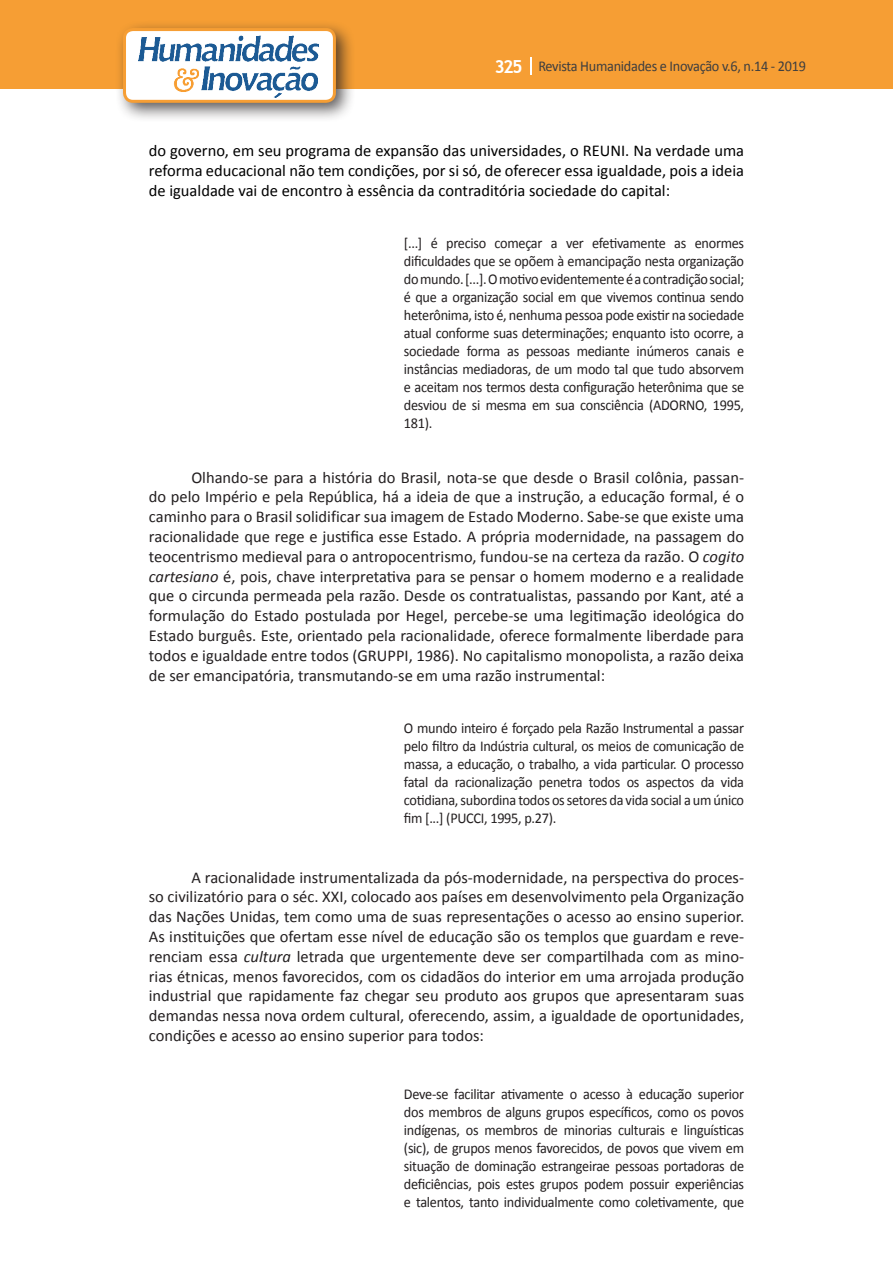
<style>
.page{position:relative;width:893px;height:1263px;background:#fff}
.page>*{position:absolute;margin:0;border:0;box-sizing:border-box;transform-origin:0 0}
.Texto{font:16.5px/19.8px "Calibri";color:#231f20;text-align:justify}
.Texto-2{font:16.5px/19.8px "Calibri";color:#000;text-align:justify}
.citacao{font:15px/18px "Calibri";letter-spacing:-.02em;color:#231f20;text-align:justify;scale:.95 1}
.t1{font:15px "Calibri";letter-spacing:-.02em;color:#3e3e3f;scale:.95 1}
.s1{font-family:"Trebuchet MS";font-weight:700;font-size:18px;color:#fff}
.s2{font-style:italic}
</style>
<div class="page">
<div style="left:0;top:0;width:893px;height:88px;background:#f69e34"></div>
<svg style="left:530px;top:57px;width:2px;height:18px"></svg>
<div style="left:115px;top:20px;width:241px;height:103px;background:#231f20;opacity:.75"></div>
<div style="left:125px;top:30px;width:209px;height:71px;background:#fff;border-radius:9px"></div>
<img style="left:138px;top:35px;width:181px;height:62px">
<div style="left:123px;top:28px;width:213px;height:75px;border:3px solid #f69e34;border-radius:9px"></div>
<p class="t1" style="left:495px;top:57px;width:329px"><span class="s1">325</span> Revista Humanidades e Inovação v.6, n.14 - 2019</p>
<p class="Texto-2" style="left:149px;top:141px;width:597px">do governo, em seu programa de expansão das universidades, o REUNI. Na verdade uma reforma educacional não tem condições, por si só, de oferecer essa igualdade, pois a ideia de igualdade vai de encontro à essência da contraditória sociedade do capital:</p>
<p class="citacao" style="left:404px;top:234px;width:360px">[...] é preciso começar a ver efetivamente as enormes dificuldades que se opõem à emancipação nesta organização domundo.[...].Omotivoevidentementeéacontradiçãosocial; é que a organização social em que vivemos continua sendo heterônima, isto é, nenhuma pessoa pode existir na sociedade atual conforme suas determinações; enquanto isto ocorre, a sociedade forma as pessoas mediante inúmeros canais e instâncias mediadoras, de um modo tal que tudo absorvem e aceitam nos termos desta configuração heterônima que se desviou de si mesma em sua consciência (ADORNO, 1995, 181).</p>
<p class="Texto" style="left:149px;top:467px;width:597px;text-indent:43px">Olhando-se para a história do Brasil, nota-se que desde o Brasil colônia, passan&shy;do pelo Império e pela República, há a ideia de que a instrução, a educação formal, é o caminho para o Brasil solidificar sua imagem de Estado Moderno. Sabe-se que existe uma racionalidade que rege e justifica esse Estado. A própria modernidade, na passagem do teocentrismo medieval para o antropocentrismo, fundou-se na certeza da razão. O <span class="s2">cogito cartesiano</span> é, pois, chave interpretativa para se pensar o homem moderno e a realidade que o circunda permeada pela razão. Desde os contratualistas, passando por Kant, até a formulação do Estado postulada por Hegel, percebe-se uma legitimação ideológica do Estado burguês. Este, orientado pela racionalidade, oferece formalmente liberdade para todos e igualdade entre todos (GRUPPI, 1986). No capitalismo monopolista, a razão deixa de ser emancipatória, transmutando-se em uma razão instrumental:</p>
<p class="citacao" style="left:404px;top:719px;width:360px">O mundo inteiro é forçado pela Razão Instrumental a passar pelo filtro da Indústria cultural, os meios de comunicação de massa, a educação, o trabalho, a vida particular. O processo fatal da racionalização penetra todos os aspectos da vida cotidiana, subordina todos os setores da vida social a um único fim [...] (PUCCI, 1995, p.27).</p>
<p class="Texto" style="left:149px;top:867px;width:597px;text-indent:43px">A racionalidade instrumentalizada da pós-modernidade, na perspectiva do proces&shy;so civilizatório para o séc. XXI, colocado aos países em desenvolvimento pela Organização das Nações Unidas, tem como uma de suas representações o acesso ao ensino superior.<br>As instituições que ofertam esse nível de educação são os templos que guardam e reve&shy;renciam essa <span class="s2">cultura</span> letrada que urgentemente deve ser compartilhada com as mino&shy;rias étnicas, menos favorecidos, com os cidadãos do interior em uma arrojada produção industrial que rapidamente faz chegar seu produto aos grupos que apresentaram suas demandas nessa nova ordem cultural, oferecendo, assim, a igualdade de oportunidades, condições e acesso ao ensino superior para todos:</p>
<p class="citacao" style="left:404px;top:1085px;width:360px">Deve-se facilitar ativamente o acesso à educação superior dos membros de alguns grupos específicos, como os povos indígenas, os membros de minorias culturais e linguísticas (sic), de grupos menos favorecidos, de povos que vivem em situação de dominação estrangeirae pessoas portadoras de deficiências, pois estes grupos podem possuir experiências e talentos, tanto individualmente como coletivamente, que</p>
</div>
